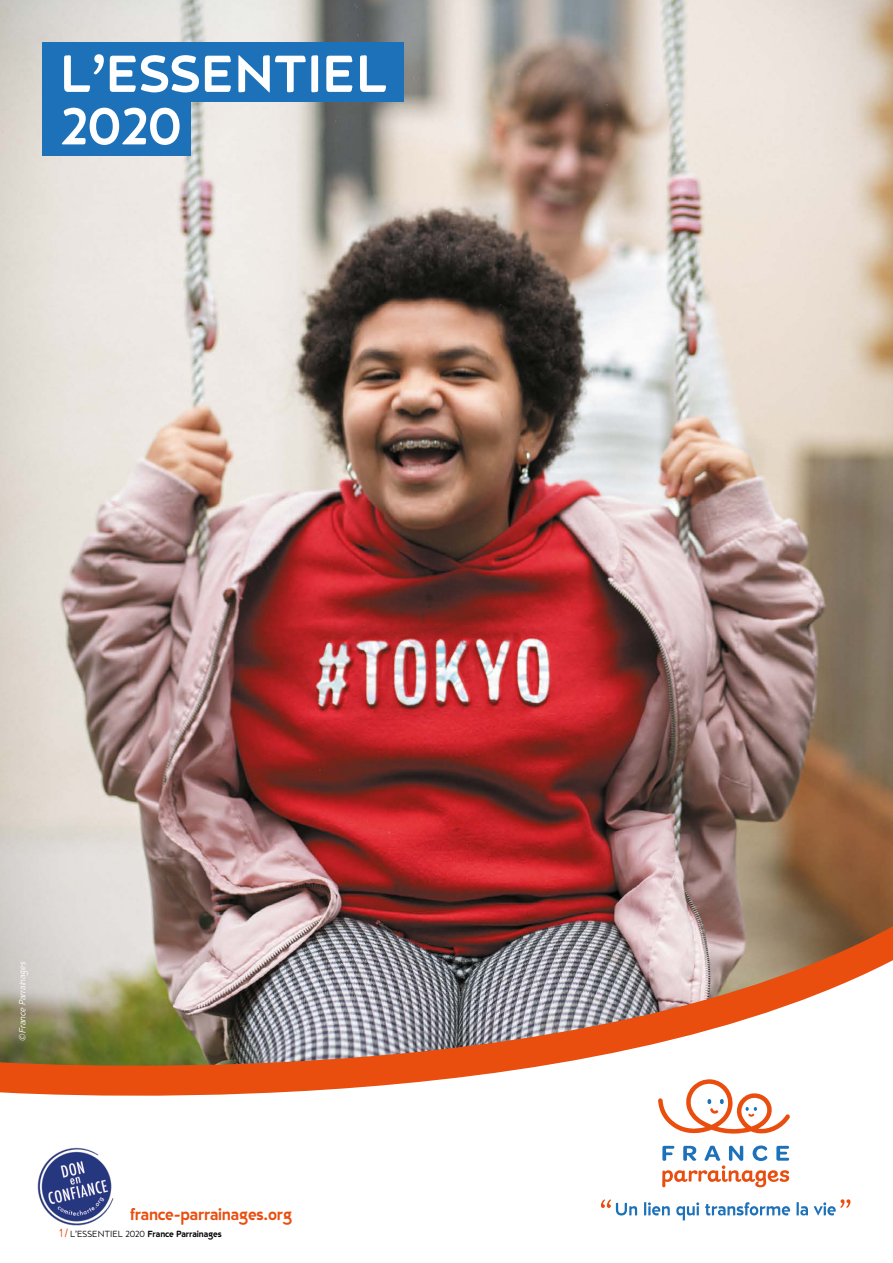
<style>
.page{position:relative;width:893px;height:1263px;background:#fff}
.page>*{position:absolute;margin:0;border:0;box-sizing:border-box;transform-origin:0 0}
.t1{font:700 52.5px/52.5px "D Hanna Soft";letter-spacing:-.01em;color:#fff}
.t2{font:700 16.5px "D Hanna Soft";letter-spacing:-.01em;color:#e94e0f}
.t3{font:700 9px "D Hanna Soft";letter-spacing:-.01em;color:#000}
.t4{font:italic 9px "D Hanna Soft";color:#fff}
.s1{font-family:"Borden";font-weight:400;font-size:12px;color:#e94e0f}
.s2{font-weight:400}
</style>
<div class="page">
<img style="left:0;top:0;width:893px;height:890px">
<img style="left:37px;top:1147px;width:77px;height:79px">
<img style="left:0;top:890px;width:893px;height:206px">
<div style="left:43px;top:43px;width:361px;height:59px;background:#1d71b8"></div>
<div style="left:43px;top:96px;width:148px;height:59px;background:#1d71b8"></div>
<svg style="left:662px;top:1145px;width:127px;height:42px"></svg>
<svg style="left:658px;top:1078px;width:132px;height:56px"></svg>
<svg style="left:601px;top:1199px;width:36px;height:16px"></svg>
<svg style="left:644px;top:1202px;width:26px;height:13px"></svg>
<svg style="left:676px;top:1202px;width:23px;height:18px"></svg>
<svg style="left:705px;top:1202px;width:85px;height:13px"></svg>
<svg style="left:797px;top:1202px;width:11px;height:13px"></svg>
<svg style="left:814px;top:1199px;width:36px;height:16px"></svg>
<h1 class="t1" style="left:60px;top:48px;width:329px">L’ESSENTIEL<br>2020</h1>
<p class="t4" style="left:17px;top:1041px;width:81px;rotate:-90deg">©France Parrainages</p>
<h2 class="t2" style="left:130px;top:1204px;width:164px">france-parrainages.org</h2>
<p class="t3" style="left:60px;top:1228px;width:164px"><span class="s1">1 /</span> <span class="s2">L’ESSENTIEL 2020</span> France Parrainages</p>
</div>
